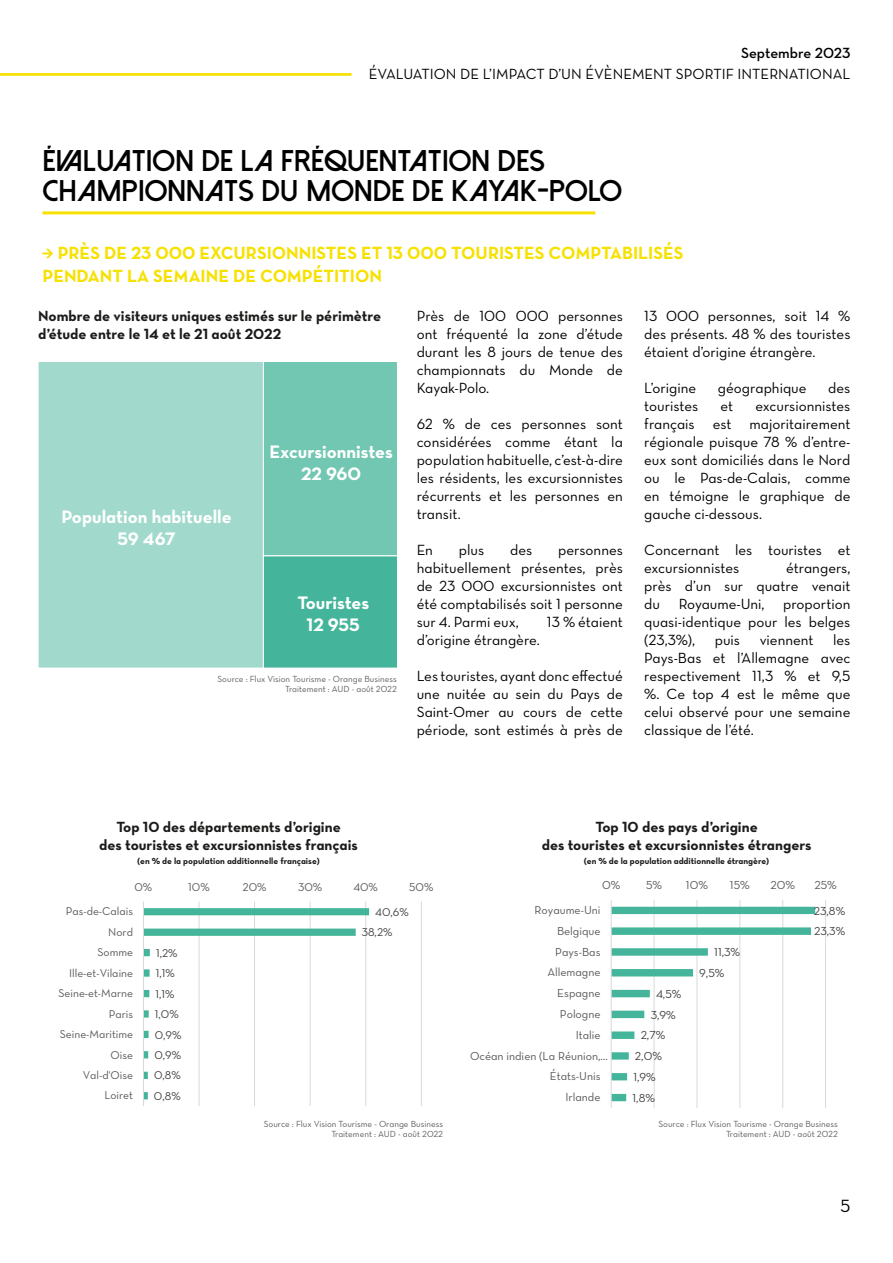
<style>
.page{position:relative;width:893px;height:1263px;background:#fff}
.page>*{position:absolute;margin:0;border:0;box-sizing:border-box;transform-origin:0 0}
.t1{font:800 30px/30px "Dolce Vita";color:#000}
.t2{font:18.45px/22px "Neutra Text Bold Alt";color:#fff;text-align:center}
.t3{font:18px/22.5px "Neutra Text Bold Alt";color:#f6e100}
.t4{font:18px "Neutra Text Book Alt";color:#000}
.t5{font:15px/18px "Neutra Text Book Alt";color:#000;text-align:justify}
.t6{font:15px/18px "Neutra Text Bold Alt";color:#1b1b1a;text-align:center}
.t7{font:15px "Neutra Text Demi Alt";color:#000}
.t8{font:11.85px "Neutra Text Book Alt";letter-spacing:-.005em;color:#595959}
.t9{font:11.85px/20.9px "Neutra Text Book Alt";color:#404040}
.t10{font:11.55px/20.4px "Neutra Text Book Alt";letter-spacing:-.005em;color:#595959;text-align:right}
.t11{font:11.55px/20.4px "Neutra Text Book Alt";color:#404040}
.t12{font:9px/10.8px "Neutra Text Book Alt";color:#5f5e63;text-align:right}
.t13{font:9px "Neutra Text Bold Alt";color:#1b1b1a}
</style>
<div class="page">
<hr style="left:0;top:73px;width:351px;height:3px;background:#f6e100">
<div style="left:38px;top:361px;width:225px;height:307px;background:#a1dacc"></div>
<div style="left:38px;top:361px;width:226px;height:307px;border:1px solid #fff"></div>
<svg style="left:263px;top:361px;width:134px;height:307px;background:#64c1ab"></svg>
<hr style="left:43px;top:211px;width:552px;height:3px;background:#f6e100">
<hr style="left:199px;top:901px;width:1px;height:205px;background:#d9d9d9">
<hr style="left:254px;top:901px;width:1px;height:205px;background:#d9d9d9">
<hr style="left:310px;top:901px;width:1px;height:205px;background:#d9d9d9">
<hr style="left:365px;top:901px;width:1px;height:205px;background:#d9d9d9">
<hr style="left:421px;top:901px;width:1px;height:205px;background:#d9d9d9">
<svg style="left:144px;top:908px;width:225px;height:191px"></svg>
<hr style="left:143px;top:901px;width:1px;height:205px;background:#d9d9d9">
<hr style="left:654px;top:900px;width:1px;height:208px;background:#d9d9d9">
<hr style="left:697px;top:900px;width:1px;height:208px;background:#d9d9d9">
<hr style="left:739px;top:900px;width:1px;height:208px;background:#d9d9d9">
<hr style="left:782px;top:900px;width:1px;height:208px;background:#d9d9d9">
<hr style="left:825px;top:900px;width:1px;height:208px;background:#d9d9d9">
<svg style="left:612px;top:907px;width:203px;height:194px"></svg>
<hr style="left:611px;top:900px;width:1px;height:208px;background:#d9d9d9">
<p class="t7" style="left:741px;top:44px;width:111px">Septembre 2023</p>
<p class="t5" style="left:369px;top:64px;width:483px">ÉVALUATION DE L’IMPACT D’UN ÉVÈNEMENT SPORTIF INTERNATIONAL</p>
<h1 class="t1" style="left:43px;top:146px;width:581px">ÉVALUATION DE LA FRÉQUENTATION DES<br>CHAMPIONNATS DU MONDE DE KAYAK-POLO</h1>
<p class="t3" style="left:43px;top:241px;width:643px">★ PRÈS DE 23 000 EXCURSIONNISTES ET 13 000 TOURISTES COMPTABILISÉS<br>PENDANT LA SEMAINE DE COMPÉTITION</p>
<p class="t6" style="left:38px;top:306px;width:344px;text-align:left">Nombre de visiteurs uniques estimés sur le périmètre d’étude entre le 14 et le 21 août 2022</p>
<p class="t2" style="left:61px;top:505px;width:172px">Population habituelle<br>59 467</p>
<p class="t2" style="left:269px;top:440px;width:125px">Excursionnistes<br>22 960</p>
<p class="t2" style="left:297px;top:591px;width:73px">Touristes<br>12 955</p>
<p class="t12" style="left:218px;top:673px;width:181px">Source : Flux Vision Tourisme - Orange Business<br>Traitement : AUD - août 2022</p>
<p class="t5" style="left:417px;top:306px;width:208px">Près de 100 000 personnes ont fréquenté la zone d’étude durant les 8 jours de tenue des championnats du Monde de Kayak-Polo.</p>
<p class="t5" style="left:417px;top:414px;width:208px">62 % de ces personnes sont considérées comme étant la population habituelle, c’est-à-dire les résidents, les excursionnistes récurrents et les personnes en transit.</p>
<p class="t5" style="left:417px;top:540px;width:18px">En</p>
<p class="t5" style="left:459px;top:540px;width:27px">plus</p>
<p class="t5" style="left:510px;top:540px;width:24px">des</p>
<p class="t5" style="left:417px;top:540px;width:208px;text-indent:141px">personnes habituellement présentes, près de 23 000 excursionnistes ont été comptabilisés soit 1 personne sur 4. Parmi eux,</p>
<p class="t5" style="left:547px;top:612px;width:78px">13 % étaient</p>
<p class="t5" style="left:417px;top:630px;width:125px">d’origine étrangère.</p>
<p class="t5" style="left:417px;top:666px;width:208px">Les touristes, ayant donc effectué une nuitée au sein du Pays de Saint-Omer au cours de cette période, sont estimés à près de</p>
<p class="t5" style="left:644px;top:306px;width:208px">13 000 personnes, soit 14 % des présents. 48 % des touristes étaient d’origine étrangère.</p>
<p class="t5" style="left:644px;top:378px;width:54px">L’origine</p>
<p class="t5" style="left:718px;top:378px;width:90px">géographique</p>
<p class="t5" style="left:828px;top:378px;width:24px">des</p>
<p class="t5" style="left:644px;top:396px;width:56px">touristes</p>
<p class="t5" style="left:720px;top:396px;width:14px">et</p>
<p class="t5" style="left:644px;top:396px;width:208px;text-indent:111px">excursionnistes français est majoritairement régionale puisque 78 % d’entre&shy;eux sont domiciliés dans le Nord ou le Pas-de-Calais, comme en témoigne le graphique de gauche ci-dessous.</p>
<p class="t5" style="left:644px;top:540px;width:208px">Concernant les touristes et excursionnistes</p>
<p class="t5" style="left:644px;top:558px;width:208px;text-indent:142px">étrangers, près d’un sur quatre venait du Royaume-Uni, proportion quasi-identique pour les belges (23,3%),</p>
<p class="t5" style="left:644px;top:630px;width:208px;text-indent:189px">les Pays-Bas et l’Allemagne avec respectivement 11,3 % et 9,5 %. Ce top 4 est le même que celui observé pour une semaine classique de l’été.</p>
<p class="t5" style="left:715px;top:630px;width:27px">puis</p>
<p class="t5" style="left:760px;top:630px;width:55px">viennent</p>
<p class="t6" style="left:99px;top:818px;width:260px">Top 10 des départements d’origine<br>des touristes et excursionnistes français</p>
<p class="t13" style="left:137px;top:855px;width:184px">(en % de la population additionnelle française)</p>
<p class="t6" style="left:542px;top:818px;width:271px">Top 10 des pays d’origine<br>des touristes et excursionnistes étrangers</p>
<p class="t13" style="left:584px;top:855px;width:187px">(en % de la population additionnelle étrangère)</p>
<p class="t10" style="left:135px;top:876px;width:19px">0%</p>
<p class="t10" style="left:188px;top:876px;width:23px">10%</p>
<p class="t10" style="left:243px;top:876px;width:25px">20%</p>
<p class="t10" style="left:298px;top:876px;width:26px">30%</p>
<p class="t10" style="left:353px;top:876px;width:26px">40%</p>
<p class="t10" style="left:409px;top:876px;width:26px">50%</p>
<p class="t8" style="left:602px;top:877px;width:20px">0%</p>
<p class="t8" style="left:646px;top:877px;width:18px">5%</p>
<p class="t8" style="left:686px;top:877px;width:24px">10%</p>
<p class="t8" style="left:730px;top:877px;width:21px">15%</p>
<p class="t8" style="left:770px;top:877px;width:26px">20%</p>
<p class="t8" style="left:814px;top:877px;width:24px">25%</p>
<p class="t8" style="left:535px;top:903px;width:67px">Royaume-Uni</p>
<p class="t8" style="left:557px;top:924px;width:45px">Belgique</p>
<p class="t8" style="left:555px;top:944px;width:47px">Pays-Bas</p>
<p class="t8" style="left:547px;top:965px;width:55px">Allemagne</p>
<p class="t8" style="left:557px;top:986px;width:45px">Espagne</p>
<p class="t8" style="left:560px;top:1007px;width:42px">Pologne</p>
<p class="t8" style="left:576px;top:1028px;width:26px">Italie</p>
<p class="t8" style="left:470px;top:1048px;width:139px">Océan indien (La Réunion,…</p>
<p class="t8" style="left:550px;top:1069px;width:52px">États-Unis</p>
<p class="t8" style="left:565px;top:1090px;width:37px">Irlande</p>
<p class="t10" style="left:58px;top:901px;width:76px">Pas-de-Calais<br>Nord<br>Somme<br>Ille-et-Vilaine<br>Seine-et-Marne<br>Paris<br>Seine-Maritime<br>Oise<br>Val-d'Oise<br>Loiret</p>
<p class="t9" style="left:814px;top:900px;width:33px">23,8%<br>23,3%</p>
<p class="t11" style="left:362px;top:901px;width:48px;text-indent:13px">40,6%<br>38,2%</p>
<p class="t9" style="left:699px;top:941px;width:42px;text-indent:15px">11,3%<br>9,5%</p>
<p class="t11" style="left:154px;top:942px;width:29px">1,2%<br>1,1%<br>1,1%<br>1,0%<br>0,9%<br>0,9%<br>0,8%<br>0,8%</p>
<p class="t9" style="left:656px;top:983px;width:27px">4,5%</p>
<p class="t9" style="left:651px;top:1004px;width:27px">3,9%</p>
<p class="t9" style="left:641px;top:1025px;width:26px">2,7%</p>
<p class="t9" style="left:635px;top:1045px;width:29px">2,0%</p>
<p class="t9" style="left:633px;top:1066px;width:24px">1,9%</p>
<p class="t9" style="left:633px;top:1087px;width:24px">1,8%</p>
<p class="t12" style="left:264px;top:1118px;width:181px">Source : Flux Vision Tourisme - Orange Business<br>Traitement : AUD - août 2022</p>
<p class="t12" style="left:658px;top:1118px;width:181px">Source : Flux Vision Tourisme - Orange Business<br>Traitement : AUD - août 2022</p>
<p class="t4" style="left:841px;top:1195px;width:11px">5</p>
</div>
